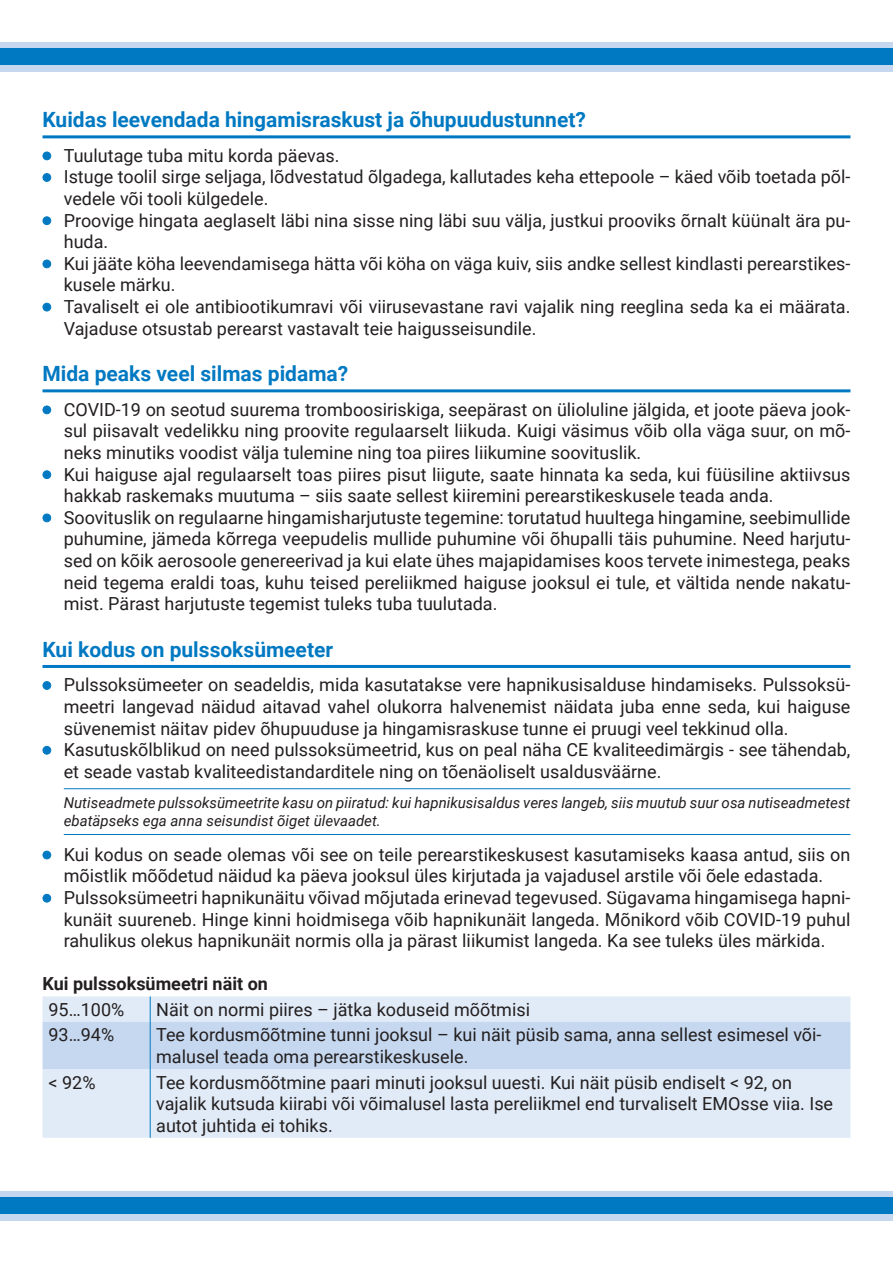
<style>
.page{position:relative;width:893px;height:1263px;background:#fff}
.page>*{position:absolute;margin:0;border:0;box-sizing:border-box;transform-origin:0 0}
.t1{font:700 21px "Roboto";color:#0079c2}
.t2{font:18px/21.6px "Roboto";color:#231f20}
.t3{font:700 18px "Roboto";color:#231f20}
.t4{font:italic 15px/18px "Roboto";color:#231f20}
</style>
<div class="page">
<hr style="left:43px;top:135px;width:807px;height:3px;background:#0079c2">
<hr style="left:43px;top:389px;width:807px;height:3px;background:#0079c2">
<hr style="left:43px;top:665px;width:807px;height:3px;background:#0079c2">
<hr style="left:64px;top:834px;width:786px;height:1px;background:#0079c2">
<hr style="left:64px;top:788px;width:786px;height:1px;background:#0079c2">
<div style="left:43px;top:152px;width:8px;height:8px;background:#0079c2;border-radius:50%"></div>
<div style="left:43px;top:152px;width:8px;height:8px;border:1px solid #0079c2;border-radius:50%"></div>
<div style="left:43px;top:174px;width:8px;height:7px;background:#0079c2;border-radius:50%"></div>
<div style="left:43px;top:173px;width:8px;height:9px;border:1px solid #0079c2;border-radius:50%"></div>
<div style="left:43px;top:217px;width:8px;height:8px;background:#0079c2;border-radius:50%"></div>
<div style="left:43px;top:216px;width:8px;height:9px;border:1px solid #0079c2;border-radius:50%"></div>
<div style="left:43px;top:260px;width:8px;height:8px;background:#0079c2;border-radius:50%"></div>
<div style="left:43px;top:260px;width:8px;height:8px;border:1px solid #0079c2;border-radius:50%"></div>
<div style="left:43px;top:303px;width:8px;height:8px;background:#0079c2;border-radius:50%"></div>
<div style="left:43px;top:303px;width:8px;height:8px;border:1px solid #0079c2;border-radius:50%"></div>
<div style="left:43px;top:406px;width:8px;height:8px;background:#0079c2;border-radius:50%"></div>
<div style="left:43px;top:406px;width:8px;height:8px;border:1px solid #0079c2;border-radius:50%"></div>
<div style="left:43px;top:471px;width:8px;height:8px;background:#0079c2;border-radius:50%"></div>
<div style="left:43px;top:470px;width:8px;height:9px;border:1px solid #0079c2;border-radius:50%"></div>
<div style="left:43px;top:514px;width:8px;height:8px;background:#0079c2;border-radius:50%"></div>
<div style="left:43px;top:514px;width:8px;height:8px;border:1px solid #0079c2;border-radius:50%"></div>
<div style="left:43px;top:682px;width:8px;height:7px;background:#0079c2;border-radius:50%"></div>
<div style="left:43px;top:681px;width:8px;height:9px;border:1px solid #0079c2;border-radius:50%"></div>
<div style="left:43px;top:746px;width:8px;height:8px;background:#0079c2;border-radius:50%"></div>
<div style="left:43px;top:746px;width:8px;height:9px;border:1px solid #0079c2;border-radius:50%"></div>
<div style="left:43px;top:851px;width:8px;height:8px;background:#0079c2;border-radius:50%"></div>
<div style="left:43px;top:851px;width:8px;height:8px;border:1px solid #0079c2;border-radius:50%"></div>
<div style="left:43px;top:894px;width:8px;height:8px;background:#0079c2;border-radius:50%"></div>
<div style="left:43px;top:894px;width:8px;height:8px;border:1px solid #0079c2;border-radius:50%"></div>
<div style="left:43px;top:1069px;width:807px;height:69px;background:#e1ebf7"></div>
<svg style="left:43px;top:996px;width:807px;height:73px;background:#cfdef1"></svg>
<hr style="left:150px;top:1022px;width:1px;height:47px;background:#0079c2">
<hr style="left:150px;top:1069px;width:1px;height:69px;background:#0079c2">
<div style="left:0;top:43px;width:893px;height:29px;background:#c6d8ef"></div>
<div style="left:0;top:1191px;width:893px;height:29px;background:#c6d8ef"></div>
<div style="left:0;top:48px;width:893px;height:17px;background:#0079c2"></div>
<div style="left:0;top:1197px;width:893px;height:17px;background:#0079c2"></div>
<p class="t1" style="left:43px;top:105px;width:545px">Kuidas leevendada hingamisraskust ja õhupuudustunnet?</p>
<p class="t2" style="left:64px;top:144px;width:788px">Tuulutage tuba mitu korda päevas.<br>Istuge toolil sirge seljaga, lõdvestatud õlgadega, kallutades keha ettepoole – käed võib toetada põl&shy;vedele või tooli külgedele.<br>Proovige hingata aeglaselt läbi nina sisse ning läbi suu välja, justkui prooviks õrnalt küünalt ära pu&shy;huda.<br>Kui jääte köha leevendamisega hätta või köha on väga kuiv, siis andke sellest kindlasti perearstikes&shy;kusele märku.<br>Tavaliselt ei ole antibiootikumravi või viirusevastane ravi vajalik ning reeglina seda ka ei määrata.<br>Vajaduse otsustab perearst vastavalt teie haigusseisundile.</p>
<p class="t1" style="left:43px;top:359px;width:307px">Mida peaks veel silmas pidama?</p>
<p class="t2" style="left:64px;top:398px;width:788px">COVID-19 on seotud suurema tromboosiriskiga, seepärast on ülioluline jälgida, et joote päeva jook&shy;sul piisavalt vedelikku ning proovite regulaarselt liikuda. Kuigi väsimus võib olla väga suur, on mõ&shy;neks minutiks voodist välja tulemine ning toa piires liikumine soovituslik.<br>Kui haiguse ajal regulaarselt toas piires pisut liigute, saate hinnata ka seda, kui füüsiline aktiivsus hakkab raskemaks muutuma – siis saate sellest kiiremini perearstikeskusele teada anda.<br>Soovituslik on regulaarne hingamisharjutuste tegemine: torutatud huultega hingamine, seebimullide puhumine, jämeda kõrrega veepudelis mullide puhumine või õhupalli täis puhumine. Need harjutu&shy;sed on kõik aerosoole genereerivad ja kui elate ühes majapidamises koos tervete inimestega, peaks neid tegema eraldi toas, kuhu teised pereliikmed haiguse jooksul ei tule, et vältida nende nakatu&shy;mist. Pärast harjutuste tegemist tuleks tuba tuulutada.</p>
<p class="t1" style="left:43px;top:635px;width:292px">Kui kodus on pulssoksümeeter</p>
<p class="t2" style="left:64px;top:673px;width:788px">Pulssoksümeeter on seadeldis, mida kasutatakse vere hapnikusisalduse hindamiseks. Pulssoksü&shy;meetri langevad näidud aitavad vahel olukorra halvenemist näidata juba enne seda, kui haiguse süvenemist näitav pidev õhupuuduse ja hingamisraskuse tunne ei pruugi veel tekkinud olla.<br>Kasutuskõlblikud on need pulssoksümeetrid, kus on peal näha CE kvaliteedimärgis - see tähendab, et seade vastab kvaliteedistandarditele ning on tõenäoliselt usaldusväärne.</p>
<p class="t4" style="left:64px;top:794px;width:788px">Nutiseadmete pulssoksümeetrite kasu on piiratud: kui hapnikusisaldus veres langeb, siis muutub suur osa nutiseadmetest ebatäpseks ega anna seisundist õiget ülevaadet.</p>
<p class="t2" style="left:64px;top:843px;width:788px">Kui kodus on seade olemas või see on teile perearstikeskusest kasutamiseks kaasa antud, siis on mõistlik mõõdetud näidud ka päeva jooksul üles kirjutada ja vajadusel arstile või õele edastada.<br>Pulssoksümeetri hapnikunäitu võivad mõjutada erinevad tegevused. Sügavama hingamisega hapni&shy;kunäit suureneb. Hinge kinni hoidmisega võib hapnikunäit langeda. Mõnikord võib COVID-19 puhul rahulikus olekus hapnikunäit normis olla ja pärast liikumist langeda. Ka see tuleks üles märkida.</p>
<p class="t3" style="left:43px;top:971px;width:227px">Kui pulssoksümeetri näit on</p>
<p class="t2" style="left:49px;top:998px;width:77px">95…100%</p>
<p class="t2" style="left:156px;top:998px;width:375px">Näit on normi piires – jätka koduseid mõõtmisi</p>
<p class="t2" style="left:49px;top:1023px;width:67px">93…94%</p>
<p class="t2" style="left:156px;top:1023px;width:667px">Tee kordusmõõtmine tunni jooksul – kui näit püsib sama, anna sellest esimesel või&shy;malusel teada oma perearstikeskusele.</p>
<p class="t2" style="left:49px;top:1071px;width:49px">&lt; 92%</p>
<p class="t2" style="left:156px;top:1071px;width:678px">Tee kordusmõõtmine paari minuti jooksul uuesti. Kui näit püsib endiselt &lt; 92, on vajalik kutsuda kiirabi või võimalusel lasta pereliikmel end turvaliselt EMOsse viia. Ise autot juhtida ei tohiks.</p>
</div>
